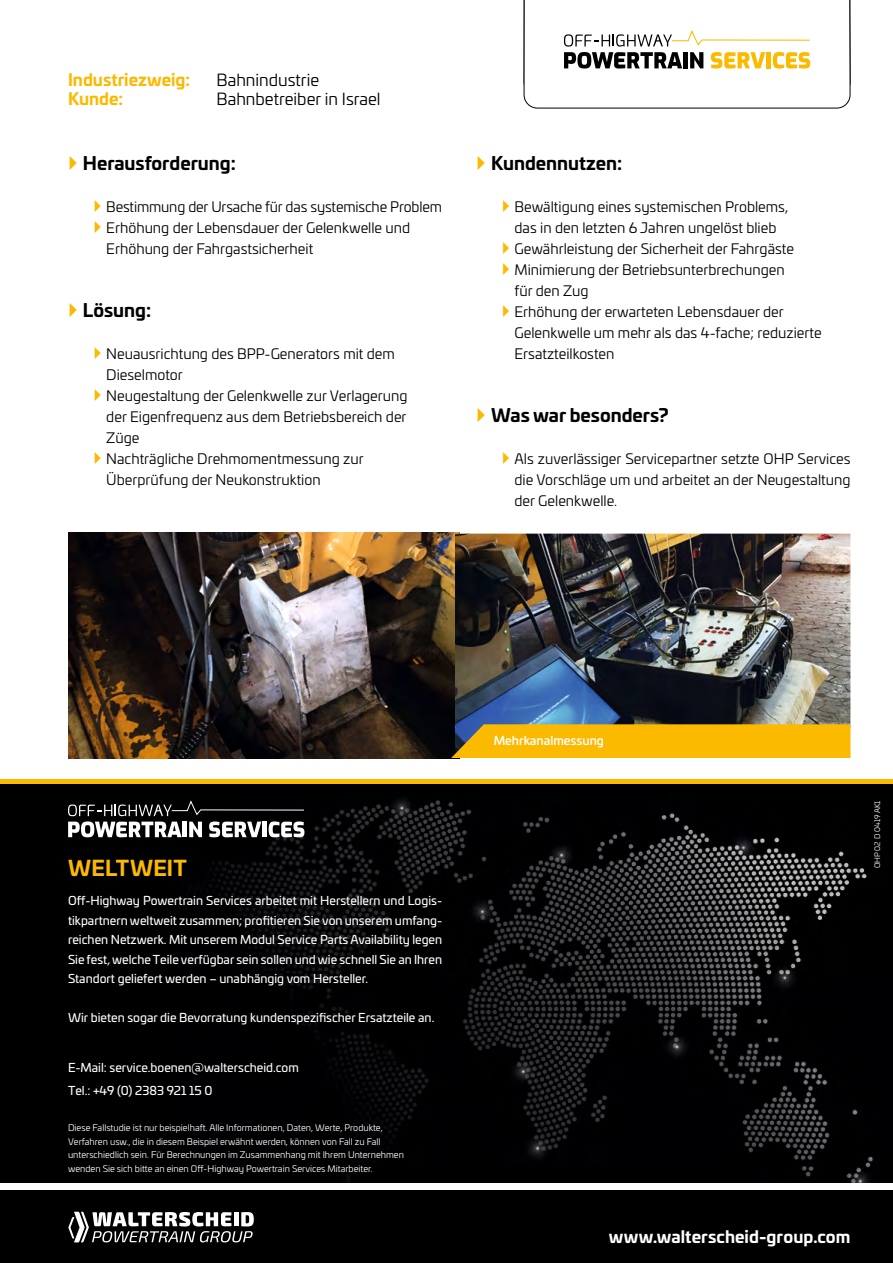
<style>
.page{position:relative;width:893px;height:1263px;background:#fff}
.page>*{position:absolute;margin:0;border:0;box-sizing:border-box;transform-origin:0 0}
.t1{font:700 21px "Univia Pro";letter-spacing:.01em;color:#fbb900}
.t2{font:700 18px "Univia Pro";color:#000}
.t3{font:16.5px "Univia Pro";color:#000}
.t4{font:700 16.5px "Univia Pro";color:#fff}
.t5{font:700 16.5px "Univia Pro";color:#fbb900}
.t6{font:14.25px/21px "Univia Pro";color:#000}
.t7{font:12px/19.5px "Univia Pro";color:#fff;text-align:justify}
.BU_weiß{font:500 12px "Univia Pro";color:#fff}
.t8{font:9px/13.8px "Univia Pro";color:#fff}
.t9{font:7.5px "Univia Pro";letter-spacing:.005em;color:#fff}
</style>
<div class="page">
<img style="left:0;top:784px;width:893px;height:398px">
<div style="left:0;top:779px;width:893px;height:5px;background:#fbb900"></div>
<svg style="left:524px;top:0;width:326px;height:108px"></svg>
<div style="left:0;top:1191px;width:893px;height:72px;background:#000"></div>
<svg style="left:68px;top:1212px;width:186px;height:30px"></svg>
<svg style="left:68px;top:800px;width:237px;height:37px"></svg>
<img style="left:68px;top:533px;width:391px;height:225px">
<img style="left:455px;top:534px;width:395px;height:190px">
<svg style="left:451px;top:724px;width:399px;height:34px;background:#efb205"></svg>
<p class="t5" style="left:68px;top:66px;width:124px">Industriezweig:</p>
<p class="t3" style="left:217px;top:68px;width:104px">Bahnindustrie</p>
<p class="t5" style="left:68px;top:86px;width:57px">Kunde:</p>
<p class="t3" style="left:217px;top:87px;width:166px">Bahnbetreiber in Israel</p>
<p class="t2" style="left:83px;top:149px;width:154px">Herausforderung:</p>
<p class="t6" style="left:106px;top:195px;width:337px">Bestimmung der Ursache für das systemische Problem</p>
<p class="t6" style="left:106px;top:216px;width:305px">Erhöhung der Lebensdauer der Gelenkwelle und<br>Erhöhung der Fahrgastsicherheit</p>
<p class="t2" style="left:83px;top:296px;width:70px">Lösung:</p>
<p class="t6" style="left:106px;top:342px;width:290px">Neuausrichtung des BPP-Generators mit dem<br>Dieselmotor</p>
<p class="t6" style="left:106px;top:384px;width:303px;text-align:justify">Neugestaltung der Gelenkwelle zur Verlagerung der Eigenfrequenz aus dem Betriebsbereich der Züge</p>
<p class="t6" style="left:106px;top:447px;width:259px">Nachträgliche Drehmomentmessung zur<br>Überprüfung der Neukonstruktion</p>
<p class="t2" style="left:491px;top:149px;width:133px">Kundennutzen:</p>
<p class="t6" style="left:514px;top:195px;width:275px">Bewältigung eines systemischen Problems, das in den letzten 6 Jahren ungelöst blieb</p>
<p class="t6" style="left:514px;top:237px;width:281px">Gewährleistung der Sicherheit der Fahrgäste</p>
<p class="t6" style="left:514px;top:258px;width:272px">Minimierung der Betriebsunterbrechungen für den Zug</p>
<p class="t6" style="left:514px;top:300px;width:309px">Erhöhung der erwarteten Lebensdauer der<br>Gelenkwelle um mehr als das 4-fache; reduzierte<br>Ersatzteilkosten</p>
<p class="t2" style="left:491px;top:401px;width:179px">Was war besonders?</p>
<p class="t6" style="left:514px;top:447px;width:337px;text-align:justify">Als zuverlässiger Servicepartner setzte OHP Services die Vorschläge um und arbeitet an der Neugestaltung der Gelenkwelle.</p>
<h1 class="t1" style="left:68px;top:851px;width:120px">WELTWEIT</h1>
<p class="t7" style="left:68px;top:890px;width:376px">Off-Highway Powertrain Services arbeitet mit Herstellern und Logis&shy;tikpartnern weltweit zusammen; profitieren Sie von unserem umfang&shy;reichen Netzwerk. Mit unserem Modul Service Parts Availability legen Sie fest, welche Teile verfügbar sein sollen und wie schnell Sie an Ihren Standort geliefert werden – unabhängig vom Hersteller.</p>
<p class="t7" style="left:68px;top:1007px;width:368px">Wir bieten sogar die Bevorratung kundenspezifischer Ersatzteile an.</p>
<p class="t7" style="left:68px;top:1056px;width:232px;line-height:22.5px">E-Mail: service.boenen@walterscheid.com<br>Tel.: +49 (0) 2383 921 15 0</p>
<p class="t8" style="left:68px;top:1120px;width:337px">Diese Fallstudie ist nur beispielhaft. Alle Informationen, Daten, Werte, Produkte, Verfahren usw., die in diesem Beispiel erwähnt werden, können von Fall zu Fall unterschiedlich sein. Für Berechnungen im Zusammenhang mit Ihrem Unternehmen wenden Sie sich bitte an einen Off-Highway Powertrain Services Mitarbeiter.</p>
<p class="BU_weiß" style="left:494px;top:731px;width:112px">Mehrkanalmessung</p>
<p class="t9" style="left:872px;top:868px;width:69px;rotate:-90deg">OHP 02 D 0419 AK1</p>
<p class="t4" style="left:609px;top:1223px;width:243px">www.walterscheid-group.com</p>
</div>
